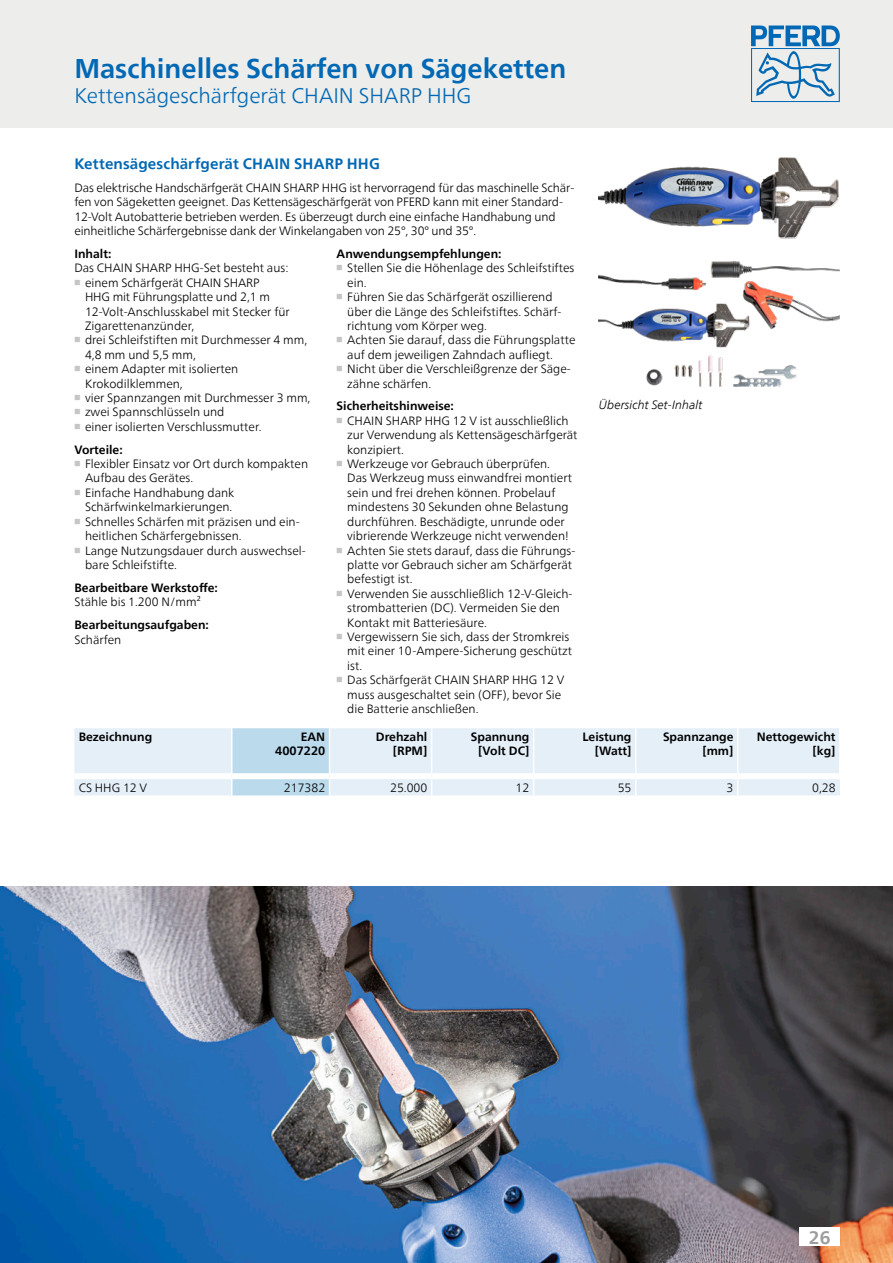
<style>
.page{position:relative;width:893px;height:1263px;background:#fff}
.page>*{position:absolute;margin:0;border:0;box-sizing:border-box;transform-origin:0 0}
.Ausgabenamen_Katalog{font:700 27px "Neue Frutiger World";color:#0068b4}
.Ausgabenamen_Katalog-2{font:300 21px "Neue Frutiger World";color:#0068b4}
.t1{font:700 18px "Neue Frutiger World";color:#9c9c9c}
.Ausgabenamen_Produkt{font:700 15px "Neue Frutiger World";letter-spacing:.01em;color:#0068b4}
.FT_Spaltenspanne{font:300 12px/14.4px "Neue Frutiger World";color:#000}
.Ueberschrift{font:700 12px "Neue Frutiger World";color:#000}
.Spaltenkopf_rechts{font:700 12px "Neue Frutiger World";color:#000}
.FT{font:300 12px "Neue Frutiger World";color:#000}
.Spaltenwert_rechts{font:300 12px "Neue Frutiger World";color:#000}
.FT-2{font:italic 300 12px "Neue Frutiger World";color:#000}
.Spaltenkopf_links{font:700 12px "Neue Frutiger World";color:#000}
.Spaltenwert_links{font:300 12px "Neue Frutiger World";color:#000}
.s1{font-family:"Arial Unicode MS";font-weight:400;color:#c5c5c5}
</style>
<div class="page">
<div style="left:0;top:0;width:893px;height:128px;background:#ededec"></div>
<svg style="left:751px;top:26px;width:89px;height:76px"></svg>
<div style="left:74px;top:728px;width:766px;height:67px;background:#e5eff8"></div>
<svg style="left:431px;top:779px;width:1px;height:16px"></svg>
<svg style="left:533px;top:779px;width:1px;height:16px"></svg>
<svg style="left:635px;top:779px;width:1px;height:16px"></svg>
<div style="left:74px;top:773px;width:158px;height:6px;background:#fff"></div>
<div style="left:330px;top:773px;width:102px;height:6px;background:#fff"></div>
<hr style="left:431px;top:728px;width:1px;height:45px;background:#fff">
<div style="left:432px;top:773px;width:102px;height:6px;background:#fff"></div>
<hr style="left:533px;top:728px;width:1px;height:45px;background:#fff">
<div style="left:534px;top:773px;width:102px;height:6px;background:#fff"></div>
<hr style="left:635px;top:728px;width:1px;height:45px;background:#fff">
<div style="left:636px;top:773px;width:102px;height:6px;background:#fff"></div>
<hr style="left:737px;top:728px;width:1px;height:45px;background:#fff">
<hr style="left:839px;top:728px;width:2px;height:45px;background:#fff">
<div style="left:738px;top:773px;width:103px;height:6px;background:#fff"></div>
<svg style="left:231px;top:728px;width:99px;height:67px;background:#c2deee"></svg>
<svg style="left:737px;top:779px;width:1px;height:16px"></svg>
<img style="left:599px;top:262px;width:241px;height:124px">
<img style="left:599px;top:157px;width:240px;height:82px">
<img style="left:0;top:887px;width:893px;height:376px">
<div style="left:799px;top:1227px;width:41px;height:19px;background:#fff"></div>
<p class="Ausgabenamen_Katalog" style="left:74px;top:45px;width:493px">Maschinelles Schärfen von Sägeketten</p>
<p class="Ausgabenamen_Katalog-2" style="left:74px;top:80px;width:399px">Kettensägeschärfgerät CHAIN SHARP HHG</p>
<p class="Ausgabenamen_Produkt" style="left:74px;top:150px;width:307px">Kettensägeschärfgerät CHAIN SHARP HHG</p>
<p class="FT_Spaltenspanne" style="left:74px;top:180px;width:501px">Das elektrische Handschärfgerät CHAIN SHARP HHG ist hervorragend für das maschinelle Schär&shy;fen von Sägeketten geeignet. Das Kettensägeschärfgerät von PFERD kann mit einer Standard-12-Volt Autobatterie betrieben werden. Es überzeugt durch eine einfache Handhabung und einheitliche Schärfergebnisse dank der Winkelangaben von 25°, 30° und 35°.</p>
<p class="Ueberschrift" style="left:74px;top:243px;width:38px">Inhalt:</p>
<p class="FT" style="left:74px;top:259px;width:216px">Das CHAIN SHARP HHG-Set besteht aus:</p>
<p class="FT_Spaltenspanne" style="left:85px;top:275px;width:206px;text-indent:-11px"><span class="s1">￭</span> einem Schärfgerät CHAIN SHARP<br>HHG mit Führungsplatte und 2,1 m<br>12-Volt-Anschlusskabel mit Stecker für<br>Zigarettenanzünder,</p>
<p class="FT_Spaltenspanne" style="left:85px;top:333px;width:224px;text-indent:-11px"><span class="s1">￭</span> drei Schleifstiften mit Durchmesser 4 mm,<br>4,8 mm und 5,5 mm,</p>
<p class="FT_Spaltenspanne" style="left:85px;top:362px;width:155px;text-indent:-11px"><span class="s1">￭</span> einem Adapter mit isolierten<br>Krokodilklemmen,</p>
<p class="FT_Spaltenspanne" style="left:74px;top:391px;width:237px"><span class="s1">￭</span> vier Spannzangen mit Durchmesser 3 mm,</p>
<p class="FT_Spaltenspanne" style="left:74px;top:405px;width:151px"><span class="s1">￭</span> zwei Spannschlüsseln und</p>
<p class="FT_Spaltenspanne" style="left:74px;top:419px;width:189px"><span class="s1">￭</span> einer isolierten Verschlussmutter.</p>
<p class="Ueberschrift" style="left:74px;top:439px;width:50px">Vorteile:</p>
<p class="FT_Spaltenspanne" style="left:85px;top:457px;width:225px;text-indent:-11px"><span class="s1">￭</span> Flexibler Einsatz vor Ort durch kompakten<br>Aufbau des Gerätes.</p>
<p class="FT_Spaltenspanne" style="left:74px;top:486px;width:161px;text-align:right"><span class="s1">￭</span> Einfache Handhabung dank<br>Schärfwinkelmarkierungen.</p>
<p class="FT_Spaltenspanne" style="left:85px;top:514px;width:216px;text-indent:-11px"><span class="s1">￭</span> Schnelles Schärfen mit präzisen und ein&shy;heitlichen Schärfergebnissen.</p>
<p class="FT_Spaltenspanne" style="left:85px;top:543px;width:222px;text-indent:-11px"><span class="s1">￭</span> Lange Nutzungsdauer durch auswechsel&shy;bare Schleifstifte.</p>
<p class="Ueberschrift" style="left:74px;top:577px;width:145px">Bearbeitbare Werkstoffe:</p>
<p class="FT" style="left:74px;top:593px;width:128px">Stähle bis 1.200 N/mm²</p>
<p class="Ueberschrift" style="left:74px;top:614px;width:136px">Bearbeitungsaufgaben:</p>
<p class="FT" style="left:74px;top:630px;width:48px">Schärfen</p>
<p class="Ueberschrift" style="left:337px;top:243px;width:166px">Anwendungsempfehlungen:</p>
<p class="FT_Spaltenspanne" style="left:347px;top:261px;width:229px;text-indent:-11px"><span class="s1">￭</span> Stellen Sie die Höhenlage des Schleifstiftes ein.</p>
<p class="FT_Spaltenspanne" style="left:347px;top:290px;width:216px;text-indent:-11px"><span class="s1">￭</span> Führen Sie das Schärfgerät oszillierend über die Länge des Schleifstiftes. Schärf&shy;richtung vom Körper weg.</p>
<p class="FT_Spaltenspanne" style="left:347px;top:333px;width:230px;text-indent:-11px"><span class="s1">￭</span> Achten Sie darauf, dass die Führungsplatte auf dem jeweiligen Zahndach aufliegt.</p>
<p class="FT_Spaltenspanne" style="left:347px;top:362px;width:225px;text-indent:-11px"><span class="s1">￭</span> Nicht über die Verschleißgrenze der Säge&shy;zähne schärfen.</p>
<p class="Ueberschrift" style="left:337px;top:396px;width:119px">Sicherheitshinweise:</p>
<p class="FT_Spaltenspanne" style="left:347px;top:414px;width:232px;text-indent:-11px"><span class="s1">￭</span> CHAIN SHARP HHG 12 V ist ausschließlich zur Verwendung als Kettensägeschärfgerät konzipiert.</p>
<p class="FT_Spaltenspanne" style="left:347px;top:457px;width:226px;text-indent:-11px"><span class="s1">￭</span> Werkzeuge vor Gebrauch überprüfen.<br>Das Werkzeug muss einwandfrei montiert sein und frei drehen können. Probelauf mindestens 30 Sekunden ohne Belastung durchführen. Beschädigte, unrunde oder vibrierende Werkzeuge nicht verwenden!</p>
<p class="FT_Spaltenspanne" style="left:347px;top:543px;width:230px;text-indent:-11px"><span class="s1">￭</span> Achten Sie stets darauf, dass die Führungs&shy;platte vor Gebrauch sicher am Schärfgerät befestigt ist.</p>
<p class="FT_Spaltenspanne" style="left:347px;top:586px;width:227px;text-indent:-11px"><span class="s1">￭</span> Verwenden Sie ausschließlich 12-V-Gleich&shy;strombatterien (DC). Vermeiden Sie den<br>Kontakt mit Batteriesäure.</p>
<p class="FT_Spaltenspanne" style="left:347px;top:630px;width:226px;text-indent:-11px"><span class="s1">￭</span> Vergewissern Sie sich, dass der Stromkreis mit einer 10-Ampere‑Sicherung geschützt ist.</p>
<p class="FT_Spaltenspanne" style="left:347px;top:673px;width:218px;text-indent:-11px"><span class="s1">￭</span> Das Schärfgerät CHAIN SHARP HHG 12 V muss ausgeschaltet sein (OFF), bevor Sie die Batterie anschließen.</p>
<p class="FT-2" style="left:599px;top:395px;width:105px">Übersicht Set-Inhalt</p>
<p class="Spaltenkopf_links" style="left:79px;top:726px;width:75px">Bezeichnung</p>
<p class="Spaltenkopf_rechts" style="left:301px;top:726px;width:26px">EAN</p>
<p class="Spaltenkopf_rechts" style="left:275px;top:741px;width:52px">4007220</p>
<p class="Spaltenkopf_rechts" style="left:376px;top:726px;width:53px">Drehzahl</p>
<p class="Spaltenkopf_rechts" style="left:393px;top:741px;width:36px">[RPM]</p>
<p class="Spaltenkopf_rechts" style="left:471px;top:726px;width:60px">Spannung</p>
<p class="Spaltenkopf_rechts" style="left:478px;top:741px;width:53px">[Volt DC]</p>
<p class="Spaltenkopf_rechts" style="left:583px;top:726px;width:50px">Leistung</p>
<p class="Spaltenkopf_rechts" style="left:595px;top:741px;width:38px">[Watt]</p>
<p class="Spaltenkopf_rechts" style="left:663px;top:726px;width:72px">Spannzange</p>
<p class="Spaltenkopf_rechts" style="left:702px;top:741px;width:33px">[mm]</p>
<p class="Spaltenkopf_rechts" style="left:757px;top:726px;width:80px">Nettogewicht</p>
<p class="Spaltenkopf_rechts" style="left:812px;top:741px;width:25px">[kg]</p>
<p class="Spaltenwert_links" style="left:79px;top:778px;width:70px">CS HHG 12 V</p>
<p class="Spaltenwert_rechts" style="left:284px;top:778px;width:43px">217382</p>
<p class="Spaltenwert_rechts" style="left:390px;top:778px;width:39px">25.000</p>
<p class="Spaltenwert_rechts" style="left:516px;top:778px;width:15px">12</p>
<p class="Spaltenwert_rechts" style="left:618px;top:778px;width:15px">55</p>
<p class="Spaltenwert_rechts" style="left:727px;top:778px;width:8px">3</p>
<p class="Spaltenwert_rechts" style="left:812px;top:778px;width:25px">0,28</p>
<h3 class="t1" style="left:809px;top:1221px;width:23px">26</h3>
</div>
